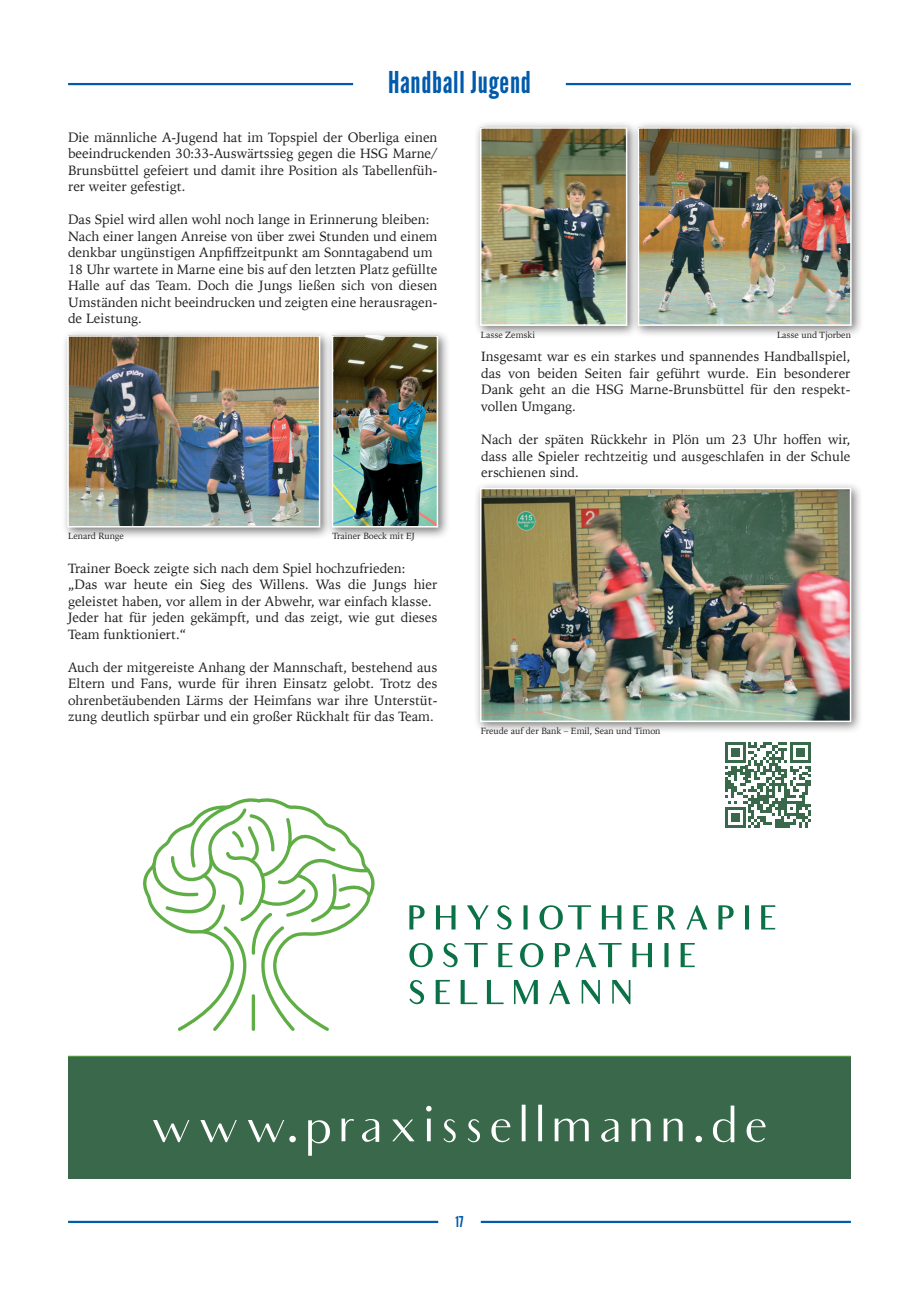
<style>
.page{position:relative;width:919px;height:1289px;background:#fff}
.page>*{position:absolute;margin:0;border:0;box-sizing:border-box;transform-origin:0 0}
.t1{font:59.25px "Audrey";color:#fff}
.t2{font:30px "League Gothic";letter-spacing:.025em;color:#015aaa}
.t3{font:15px "League Gothic";color:#015aaa}
.t4{font:13.5px/16.5px "Iowan Old Style";color:#231f20;text-align:justify}
.t5{font:9px "Iowan Old Style";color:#231f20}
</style>
<div class="page">
<hr style="left:68px;top:83px;width:285px;height:2px;background:#015aaa">
<hr style="left:566px;top:83px;width:284px;height:2px;background:#015aaa">
<div style="left:68px;top:1056px;width:782px;height:122px;background:#39684b"></div>
<svg style="left:143px;top:798px;width:232px;height:233px"></svg>
<svg style="left:151px;top:805px;width:219px;height:225px"></svg>
<hr style="left:252px;top:994px;width:3px;height:36px;background:#5fad45;border-radius:2px">
<svg style="left:409px;top:943px;width:23px;height:24px"></svg>
<svg style="left:443px;top:943px;width:14px;height:24px"></svg>
<svg style="left:464px;top:943px;width:23px;height:24px"></svg>
<svg style="left:498px;top:943px;width:14px;height:24px"></svg>
<svg style="left:520px;top:943px;width:23px;height:24px"></svg>
<svg style="left:555px;top:943px;width:66px;height:24px"></svg>
<svg style="left:632px;top:943px;width:20px;height:24px"></svg>
<svg style="left:664px;top:943px;width:4px;height:24px"></svg>
<svg style="left:680px;top:943px;width:14px;height:24px"></svg>
<svg style="left:409px;top:980px;width:15px;height:24px"></svg>
<svg style="left:435px;top:979px;width:15px;height:25px"></svg>
<svg style="left:460px;top:979px;width:17px;height:25px"></svg>
<svg style="left:487px;top:979px;width:16px;height:25px"></svg>
<svg style="left:514px;top:979px;width:23px;height:25px"></svg>
<svg style="left:549px;top:979px;width:21px;height:25px"></svg>
<svg style="left:581px;top:979px;width:19px;height:25px"></svg>
<svg style="left:612px;top:979px;width:18px;height:25px"></svg>
<svg style="left:409px;top:905px;width:15px;height:24px"></svg>
<svg style="left:436px;top:905px;width:19px;height:24px"></svg>
<svg style="left:467px;top:905px;width:21px;height:24px"></svg>
<svg style="left:497px;top:905px;width:14px;height:24px"></svg>
<svg style="left:523px;top:905px;width:4px;height:24px"></svg>
<svg style="left:539px;top:905px;width:23px;height:24px"></svg>
<svg style="left:568px;top:905px;width:23px;height:24px"></svg>
<svg style="left:601px;top:905px;width:20px;height:24px"></svg>
<svg style="left:633px;top:905px;width:14px;height:24px"></svg>
<svg style="left:658px;top:905px;width:17px;height:24px"></svg>
<svg style="left:686px;top:905px;width:21px;height:24px"></svg>
<svg style="left:718px;top:905px;width:15px;height:24px"></svg>
<svg style="left:745px;top:905px;width:4px;height:24px"></svg>
<svg style="left:761px;top:905px;width:14px;height:24px"></svg>
<svg style="left:725px;top:742px;width:85px;height:85px"></svg>
<hr style="left:68px;top:1220px;width:370px;height:2px;background:#015aaa">
<hr style="left:480px;top:1220px;width:370px;height:2px;background:#015aaa">
<div style="left:474px;top:482px;width:389px;height:252px;background:#231f20;opacity:.6"></div>
<img style="left:483px;top:491px;width:365px;height:228px">
<div style="left:480px;top:488px;width:371px;height:234px;border:2px solid #fff"></div>
<div style="left:61px;top:329px;width:271px;height:210px;background:#231f20;opacity:.6"></div>
<img style="left:70px;top:338px;width:247px;height:186px">
<div style="left:67px;top:335px;width:253px;height:192px;border:2px solid #fff"></div>
<div style="left:326px;top:329px;width:124px;height:210px;background:#231f20;opacity:.6"></div>
<img style="left:335px;top:338px;width:100px;height:186px">
<div style="left:332px;top:335px;width:106px;height:192px;border:2px solid #fff"></div>
<div style="left:631px;top:121px;width:232px;height:217px;background:#231f20;opacity:.6"></div>
<img style="left:640px;top:130px;width:208px;height:193px">
<div style="left:637px;top:127px;width:214px;height:199px;border:2px solid #fff"></div>
<div style="left:474px;top:121px;width:165px;height:217px;background:#231f20;opacity:.6"></div>
<img style="left:483px;top:130px;width:141px;height:193px">
<div style="left:480px;top:127px;width:147px;height:199px;border:2px solid #fff"></div>
<h2 class="t2" style="left:388px;top:64px;width:144px">Handball Jugend</h2>
<p class="t4" style="left:68px;top:128px;width:371px">Die männliche A-Jugend hat im Topspiel der Oberliga einen beeindruckenden 30:33-Auswärtssieg gegen die HSG Marne/ Brunsbüttel gefeiert und damit ihre Position als Tabellenfüh&shy;rer weiter gefestigt.</p>
<p class="t4" style="left:68px;top:210px;width:371px;text-align:left">Das Spiel wird allen wohl noch lange in Erinnerung bleiben:<br>Nach einer langen Anreise von über zwei Stunden und einem denkbar ungünstigen Anpfiffzeitpunkt am Sonntagabend um 18 Uhr wartete in Marne eine bis auf den letzten Platz gefüllte Halle auf das Team. Doch die Jungs ließen sich von diesen Umständen nicht beeindrucken und zeigten eine herausragen&shy;de Leistung.</p>
<p class="t5" style="left:68px;top:528px;width:57px">Lenard Runge</p>
<p class="t5" style="left:332px;top:528px;width:84px">Trainer Boeck mit EJ</p>
<p class="t4" style="left:68px;top:559px;width:371px;text-align:left">Trainer Boeck zeigte sich nach dem Spiel hochzufrieden: „Das war heute ein Sieg des Willens. Was die Jungs hier geleistet haben, vor allem in der Abwehr, war einfach klasse.<br>Jeder hat für jeden gekämpft, und das zeigt, wie gut dieses Team funktioniert.“</p>
<p class="t4" style="left:68px;top:658px;width:371px">Auch der mitgereiste Anhang der Mannschaft, bestehend aus Eltern und Fans, wurde für ihren Einsatz gelobt. Trotz des ohrenbetäubenden Lärms der Heimfans war ihre Unterstüt&shy;zung deutlich spürbar und ein großer Rückhalt für das Team.</p>
<p class="t5" style="left:480px;top:326px;width:56px">Lasse Zemski</p>
<p class="t5" style="left:777px;top:326px;width:75px">Lasse und Tjorben</p>
<p class="t4" style="left:481px;top:348px;width:371px">Insgesamt war es ein starkes und spannendes Handballspiel, das von beiden Seiten fair geführt wurde. Ein besonderer Dank geht an die HSG Marne-Brunsbüttel für den respekt&shy;vollen Umgang.</p>
<p class="t4" style="left:481px;top:430px;width:371px">Nach der späten Rückkehr in Plön um 23 Uhr hoffen wir, dass alle Spieler rechtzeitig und ausgeschlafen in der Schule erschienen sind.</p>
<p class="t5" style="left:480px;top:722px;width:181px">Freude auf der Bank – Emil, Sean und Timon</p>
<h1 class="t1" style="left:147px;top:1089px;width:625px">www.praxissellmann.de</h1>
<p class="t3" style="left:455px;top:1212px;width:10px">17</p>
</div>
